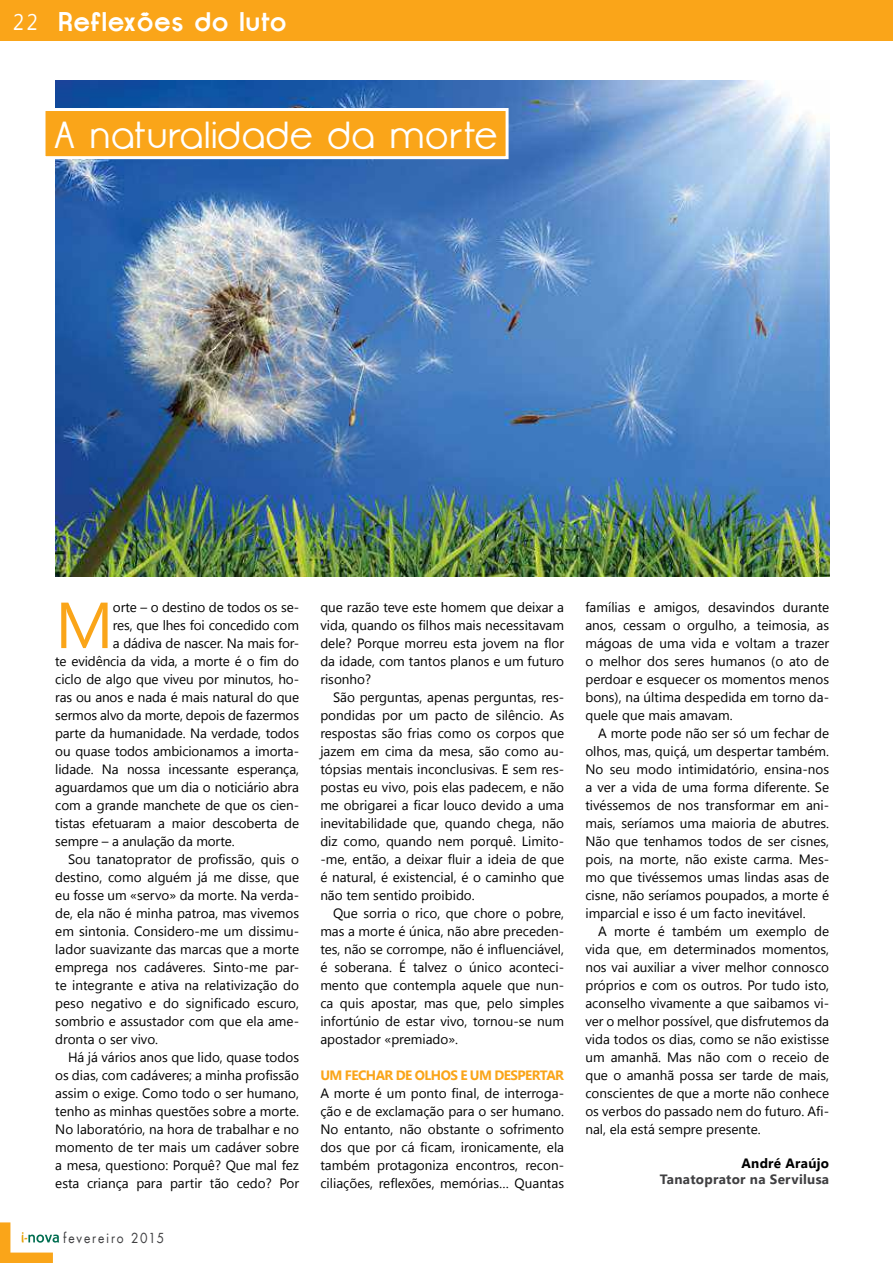
<style>
.page{position:relative;width:893px;height:1263px;background:#fff}
.page>*{position:absolute;margin:0;border:0;box-sizing:border-box;transform-origin:0 0}
.t1{font:64.95px "Segoe UI";color:#faa519}
.t2{font:37.5px "Opificio";letter-spacing:.04em;color:#fff}
.t3{font:700 27px "Opificio";letter-spacing:.04em;color:#fff}
.t4{font:13.5px/18px "Segoe UI";color:#000;text-align:justify}
.t5{font:700 13.5px "Segoe UI";letter-spacing:-.04em;color:#faa519}
.t6{font:700 13.5px "Segoe UI";letter-spacing:.02em;color:#404042}
.t7{font:13.5px "Futura LT";letter-spacing:.145em;color:#404042;scale:.9 1}
.t8{font:700 13.5px "Segoe UI";color:#000}
.s1{font-family:"Segoe UI";font-weight:400;font-size:22.5px}
</style>
<div class="page">
<img style="left:55px;top:81px;width:774px;height:495px">
<div style="left:44px;top:110px;width:463px;height:48px;background:#faa519"></div>
<div style="left:43px;top:108px;width:466px;height:51px;border:3px solid #fff"></div>
<div style="left:0;top:0;width:893px;height:41px;background:#faa519"></div>
<svg style="left:0;top:1222px;width:59px;height:41px"></svg>
<h3 class="t3" style="left:13px;top:5px;width:274px"><span class="s1">22</span> Reflexões do luto</h3>
<h2 class="t2" style="left:54px;top:114px;width:445px">A naturalidade da morte</h2>
<h1 class="t1" style="left:55px;top:580px;width:60px">M</h1>
<p class="t4" style="left:113px;top:598px;width:188px">orte – o destino de todos os se-</p>
<p class="t4" style="left:113px;top:616px;width:188px">res, que lhes foi concedido com</p>
<p class="t4" style="left:113px;top:634px;width:188px">a dádiva de nascer. Na mais for-</p>
<p class="t4" style="left:55px;top:652px;width:245px">te evidência da vida, a morte é o fim do</p>
<p class="t4" style="left:55px;top:670px;width:245px">ciclo de algo que viveu por minutos, ho-</p>
<p class="t4" style="left:55px;top:688px;width:245px">ras ou anos e nada é mais natural do que</p>
<p class="t4" style="left:55px;top:706px;width:245px">sermos alvo da morte, depois de fazermos</p>
<p class="t4" style="left:55px;top:724px;width:245px">parte da humanidade. Na verdade, todos</p>
<p class="t4" style="left:55px;top:742px;width:245px">ou quase todos ambicionamos a imorta-</p>
<p class="t4" style="left:55px;top:760px;width:245px">lidade. Na nossa incessante esperança,</p>
<p class="t4" style="left:55px;top:778px;width:245px">aguardamos que um dia o noticiário abra</p>
<p class="t4" style="left:55px;top:796px;width:245px">com a grande manchete de que os cien-</p>
<p class="t4" style="left:55px;top:814px;width:245px">tistas efetuaram a maior descoberta de</p>
<p class="t4" style="left:55px;top:832px;width:181px">sempre – a anulação da morte.</p>
<p class="t4" style="left:68px;top:850px;width:232px">Sou tanatoprator de profissão, quis o</p>
<p class="t4" style="left:55px;top:868px;width:245px">destino, como alguém já me disse, que</p>
<p class="t4" style="left:55px;top:886px;width:245px">eu fosse um «servo» da morte. Na verda-</p>
<p class="t4" style="left:55px;top:904px;width:245px">de, ela não é minha patroa, mas vivemos</p>
<p class="t4" style="left:55px;top:922px;width:245px">em sintonia. Considero-me um dissimu-</p>
<p class="t4" style="left:55px;top:940px;width:245px">lador suavizante das marcas que a morte</p>
<p class="t4" style="left:55px;top:958px;width:245px">emprega nos cadáveres. Sinto-me par-</p>
<p class="t4" style="left:55px;top:976px;width:245px">te integrante e ativa na relativização do</p>
<p class="t4" style="left:55px;top:994px;width:245px">peso negativo e do significado escuro,</p>
<p class="t4" style="left:55px;top:1012px;width:245px">sombrio e assustador com que ela ame-</p>
<p class="t4" style="left:55px;top:1030px;width:104px">dronta o ser vivo.</p>
<p class="t4" style="left:68px;top:1048px;width:233px">Há já vários anos que lido, quase todos</p>
<p class="t4" style="left:55px;top:1065px;width:245px">os dias, com cadáveres; a minha profissão</p>
<p class="t4" style="left:55px;top:1083px;width:245px">assim o exige. Como todo o ser humano,</p>
<p class="t4" style="left:55px;top:1101px;width:245px">tenho as minhas questões sobre a morte.</p>
<p class="t4" style="left:55px;top:1119px;width:245px">No laboratório, na hora de trabalhar e no</p>
<p class="t4" style="left:55px;top:1137px;width:245px">momento de ter mais um cadáver sobre</p>
<p class="t4" style="left:55px;top:1155px;width:245px">a mesa, questiono: Porquê? Que mal fez</p>
<p class="t4" style="left:55px;top:1173px;width:245px">esta criança para partir tão cedo? Por</p>
<p class="t7" style="left:63px;top:1229px;width:114px">fevereiro 2015</p>
<p class="t4" style="left:320px;top:597px;width:245px">que razão teve este homem que deixar a vida, quando os filhos mais necessitavam dele? Porque morreu esta jovem na flor da idade, com tantos planos e um futuro risonho?</p>
<p class="t4" style="left:320px;top:687px;width:245px;text-indent:13px">São perguntas, apenas perguntas, res&shy;pondidas por um pacto de silêncio. As respostas são frias como os corpos que jazem em cima da mesa, são como au&shy;tópsias mentais inconclusivas. E sem res&shy;postas eu vivo, pois elas padecem, e não me obrigarei a ficar louco devido a uma inevitabilidade que, quando chega, não diz como, quando nem porquê. Limito--me, então, a deixar fluir a ideia de que é natural, é existencial, é o caminho que não tem sentido proibido.</p>
<p class="t4" style="left:320px;top:903px;width:245px;text-indent:13px">Que sorria o rico, que chore o pobre, mas a morte é única, não abre preceden&shy;tes, não se corrompe, não é influenciável, é soberana. É talvez o único aconteci&shy;mento que contempla aquele que nun&shy;ca quis apostar, mas que, pelo simples infortúnio de estar vivo, tornou-se num apostador «premiado».</p>
<p class="t5" style="left:320px;top:1065px;width:188px">Um fechar de olhos e um despe</p>
<p class="t5" style="left:532px;top:1065px;width:34px">rtar</p>
<p class="t4" style="left:320px;top:1083px;width:245px">A morte é um ponto final, de interroga&shy;ção e de exclamação para o ser humano.<br>No entanto, não obstante o sofrimento dos que por cá ficam, ironicamente, ela também protagoniza encontros, recon&shy;ciliações, reflexões, memórias… Quantas</p>
<p class="t4" style="left:585px;top:597px;width:245px">famílias e amigos, desavindos durante anos, cessam o orgulho, a teimosia, as mágoas de uma vida e voltam a trazer o melhor dos seres humanos (o ato de perdoar e esquecer os momentos menos bons), na última despedida em torno da&shy;quele que mais amavam.</p>
<p class="t4" style="left:585px;top:723px;width:245px;text-indent:13px">A morte pode não ser só um fechar de olhos, mas, quiçá, um despertar também.<br>No seu modo intimidatório, ensina-nos a ver a vida de uma forma diferente. Se tivéssemos de nos transformar em ani&shy;mais, seríamos uma maioria de abutres.<br>Não que tenhamos todos de ser cisnes, pois, na morte, não existe carma. Mes&shy;mo que tivéssemos umas lindas asas de cisne, não seríamos poupados, a morte é imparcial e isso é um facto inevitável.</p>
<p class="t4" style="left:585px;top:921px;width:245px;text-indent:13px">A morte é também um exemplo de vida que, em determinados momentos, nos vai auxiliar a viver melhor connosco próprios e com os outros. Por tudo isto, aconselho vivamente a que saibamos vi&shy;ver o melhor possível, que disfrutemos da vida todos os dias, como se não existisse um amanhã. Mas não com o receio de que o amanhã possa ser tarde de mais, conscientes de que a morte não conhece os verbos do passado nem do futuro. Afi&shy;nal, ela está sempre presente.</p>
<p class="t8" style="left:741px;top:1153px;width:89px">André Araújo</p>
<p class="t6" style="left:660px;top:1170px;width:171px">Tanatoprator na Servilusa</p>
</div>
